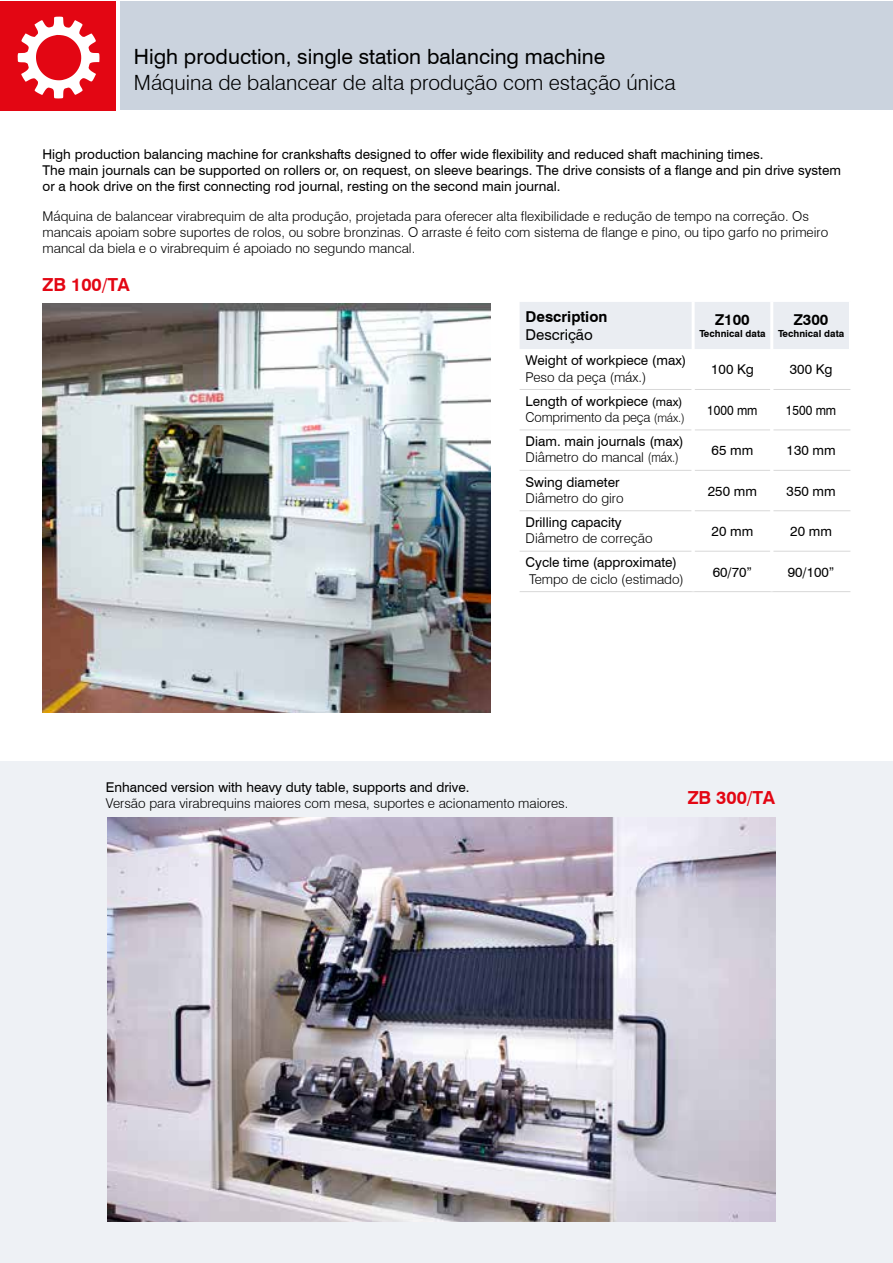
<style>
.page{position:relative;width:893px;height:1263px;background:#fff}
.page>*{position:absolute;margin:0;border:0;box-sizing:border-box;transform-origin:0 0}
.t1{font:300 21px "Swiss 721 BT";color:#000}
.t2{font:21px "Swiss 721 BT";color:#000}
.t3{font:700 18px "Swiss 721 BT";color:#e30613}
.t4{font:700 15px "Swiss 721 BT";color:#000}
.t5{font:15px "Swiss 721 BT";color:#000}
.t6{font:13.5px/16.2px "Swiss 721 BT";color:#000}
.t7{font:300 13.5px/16.2px "Swiss 721 BT";color:#000}
.t8{font:13.5px "Swiss 721 BT";color:#000;scale:.89 1}
.t9{font:700 9.75px "Swiss 721 BT";color:#000}
.s1{font-size:12px}
.s2{font-weight:300}
.s3{font-weight:300;font-size:12px}
</style>
<div class="page">
<div style="left:120px;top:1px;width:772px;height:109px;background:#cbd3de"></div>
<div style="left:0;top:1px;width:116px;height:109px;background:#e30613"></div>
<svg style="left:18px;top:17px;width:81px;height:81px"></svg>
<div style="left:0;top:761px;width:892px;height:502px;background:#eef1f5"></div>
<img style="left:42px;top:303px;width:448px;height:409px">
<img style="left:108px;top:818px;width:667px;height:403px">
<div style="left:520px;top:302px;width:329px;height:47px;background:#eaedf2"></div>
<hr style="left:520px;top:389px;width:172px;height:1px;background:#d8d8d8">
<hr style="left:695px;top:389px;width:75px;height:1px;background:#d8d8d8">
<hr style="left:773px;top:389px;width:77px;height:1px;background:#d8d8d8">
<hr style="left:520px;top:429px;width:172px;height:1px;background:#d8d8d8">
<hr style="left:695px;top:429px;width:75px;height:1px;background:#d8d8d8">
<hr style="left:773px;top:429px;width:77px;height:1px;background:#d8d8d8">
<hr style="left:520px;top:470px;width:172px;height:1px;background:#d8d8d8">
<hr style="left:695px;top:470px;width:75px;height:1px;background:#d8d8d8">
<hr style="left:773px;top:470px;width:77px;height:1px;background:#d8d8d8">
<hr style="left:520px;top:510px;width:172px;height:1px;background:#d8d8d8">
<hr style="left:695px;top:510px;width:75px;height:1px;background:#d8d8d8">
<hr style="left:773px;top:510px;width:77px;height:1px;background:#d8d8d8">
<hr style="left:520px;top:551px;width:172px;height:1px;background:#d8d8d8">
<hr style="left:695px;top:551px;width:75px;height:1px;background:#d8d8d8">
<hr style="left:773px;top:551px;width:77px;height:1px;background:#d8d8d8">
<hr style="left:520px;top:591px;width:173px;height:1px;background:#d8d8d8">
<hr style="left:693px;top:591px;width:79px;height:1px;background:#d8d8d8">
<hr style="left:772px;top:591px;width:78px;height:1px;background:#d8d8d8">
<hr style="left:770px;top:302px;width:3px;height:47px;background:#fff">
<hr style="left:692px;top:302px;width:3px;height:47px;background:#fff">
<h1 class="t2" style="left:134px;top:44px;width:473px">High production, single station balancing machine</h1>
<h1 class="t1" style="left:134px;top:69px;width:543px">Máquina de balancear de alta produção com estação única</h1>
<p class="t6" style="left:43px;top:146px;width:800px">High production balancing machine for crankshafts designed to offer wide flexibility and reduced shaft machining times.<br>The main journals can be supported on rollers or, on request, on sleeve bearings. The drive consists of a flange and pin drive system or a hook drive on the first connecting rod journal, resting on the second main journal.</p>
<p class="t7" style="left:43px;top:208px;width:787px">Máquina de balancear virabrequim de alta produção, projetada para oferecer alta flexibilidade e redução de tempo na correção. Os mancais apoiam sobre suportes de rolos, ou sobre bronzinas. O arraste é feito com sistema de flange e pino, ou tipo garfo no primeiro mancal da biela e o virabrequim é apoiado no segundo mancal.</p>
<h2 class="t3" style="left:43px;top:274px;width:89px">ZB 100/TA</h2>
<p class="t4" style="left:526px;top:308px;width:83px">Description</p>
<p class="t5" style="left:526px;top:326px;width:69px">Descrição</p>
<p class="t4" style="left:715px;top:311px;width:36px">Z100</p>
<p class="t9" style="left:699px;top:328px;width:68px">Technical data</p>
<p class="t4" style="left:794px;top:311px;width:36px">Z300</p>
<p class="t9" style="left:778px;top:328px;width:68px">Technical data</p>
<p class="t6" style="left:526px;top:352px;width:162px">Weight of workpiece (max)</p>
<p class="t7" style="left:526px;top:368px;width:122px">Peso da peça (máx.)</p>
<p class="t6" style="left:711px;top:361px;width:44px">100 Kg</p>
<p class="t6" style="left:790px;top:361px;width:44px">300 Kg</p>
<p class="t6" style="left:526px;top:393px;width:161px">Length of workpiece <span class="s1">(max)<br></span><span class="s2">Comprimento da peça</span> <span class="s3">(máx.)</span></p>
<p class="t8" style="left:707px;top:402px;width:58px">1000 mm</p>
<p class="t8" style="left:786px;top:402px;width:58px">1500 mm</p>
<p class="t6" style="left:526px;top:433px;width:160px">Diam. main journals (max)</p>
<p class="t7" style="left:526px;top:449px;width:155px">Diâmetro do mancal (máx.)</p>
<p class="t6" style="left:712px;top:442px;width:43px">65 mm</p>
<p class="t6" style="left:787px;top:442px;width:51px">130 mm</p>
<p class="t6" style="left:526px;top:474px;width:95px">Swing diameter</p>
<p class="t7" style="left:526px;top:490px;width:100px">Diâmetro do giro</p>
<p class="t6" style="left:526px;top:514px;width:98px">Drilling capacity</p>
<p class="t7" style="left:526px;top:530px;width:129px">Diâmetro de correção</p>
<p class="t6" style="left:526px;top:554px;width:153px">Cycle time (approximate)</p>
<p class="t7" style="left:529px;top:571px;width:156px">Tempo de ciclo (estimado)</p>
<p class="t6" style="left:708px;top:483px;width:51px">250 mm</p>
<p class="t6" style="left:787px;top:483px;width:51px">350 mm</p>
<p class="t6" style="left:712px;top:523px;width:43px">20 mm</p>
<p class="t6" style="left:790px;top:523px;width:43px">20 mm</p>
<p class="t6" style="left:713px;top:563px;width:41px">60/70”</p>
<p class="t6" style="left:788px;top:563px;width:48px">90/100”</p>
<p class="t6" style="left:106px;top:779px;width:365px">Enhanced version with heavy duty table, supports and drive.</p>
<p class="t7" style="left:106px;top:795px;width:464px">Versão para virabrequins maiores com mesa, suportes e acionamento maiores.</p>
<h2 class="t3" style="left:688px;top:786px;width:89px">ZB 300/TA</h2>
</div>
